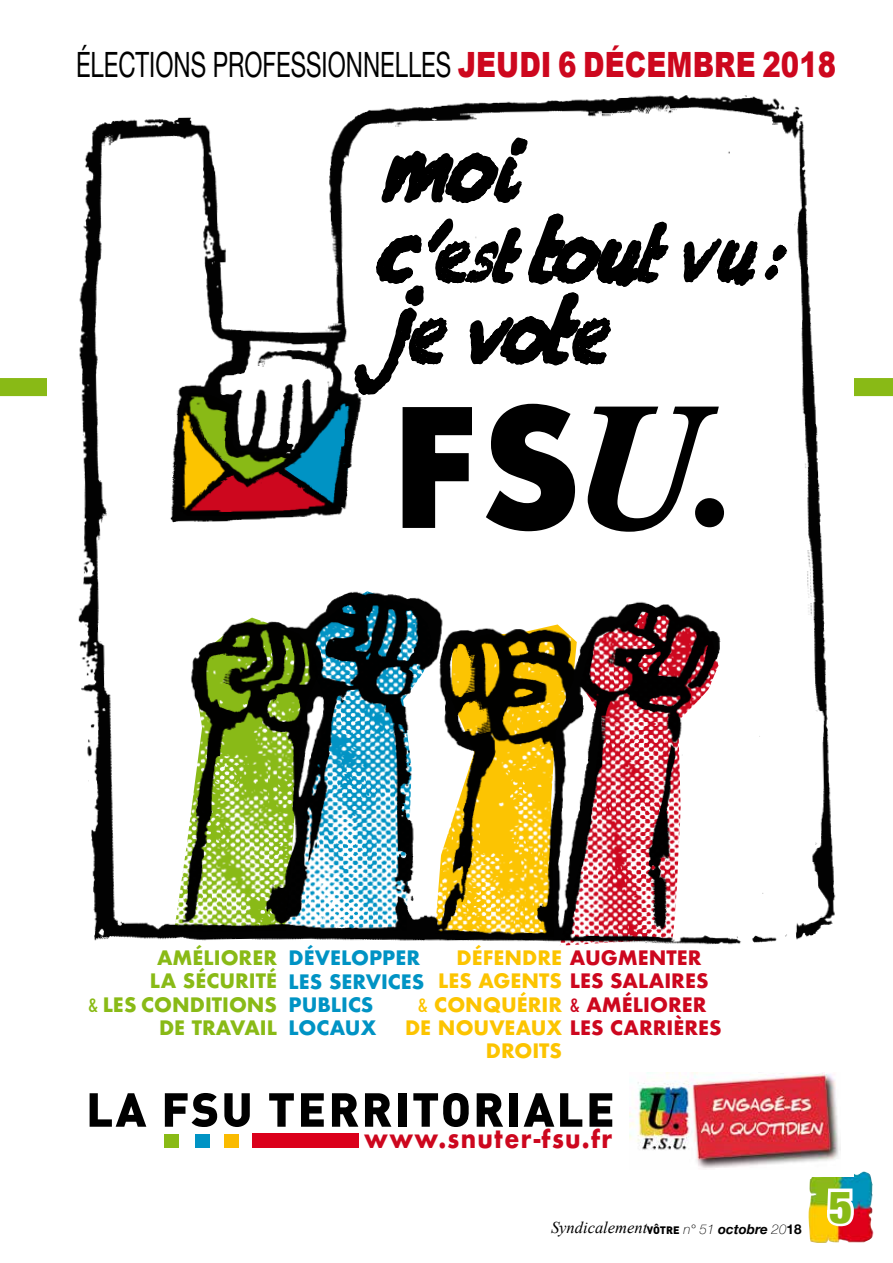
<style>
.page{position:relative;width:893px;height:1263px;background:#fff}
.page>*{position:absolute;margin:0;border:0;box-sizing:border-box;transform-origin:0 0}
.t1{font:700 157.65px "Futura";color:#000}
.t2{font:italic 84.3px "Chalkduster";color:#000;scale:.75 1}
.t3{font:italic 80.85px "Chalkduster";color:#000;scale:.75 1}
.t4{font:900 condensed 45px "Helvetica Neue";color:#89ba16}
.t5{font:34.8px "Helvetica Neue";color:#000;scale:.68 1}
.t6{font:700 26.25px "Futura";letter-spacing:.055em;color:#cd071e;scale:.88 1}
.t7{font:700 19.35px "Futura";color:#cd071e}
.t8{font:700 19.35px/23.2px "Futura";color:#89ba16;text-align:right}
.t9{font:700 19.35px/23.2px "Futura";color:#0093c4}
.t10{font:700 19.35px "Futura";color:#fcc400}
.t11{font:italic 16.5px "Times New Roman";color:#000}
.s1{font-family:"Arial";font-weight:900;color:#cd071e}
.s2{font-family:"Times New Roman";font-style:italic;font-size:178.65px}
.s3{font-family:"Times New Roman";font-style:italic;font-size:156.3px}
.s4{font-weight:500;font-stretch:condensed}
.s5{color:#fcc400}
.s6{font-weight:500;font-stretch:condensed;color:#cd071e}
.s7{color:#cd071e}
.s8{font-size:23.25px}
.s9{font-family:"DIN Pro";font-weight:900;font-style:normal;font-size:10.65px}
.s10{font-family:"Helvetica Neue";font-weight:100;font-size:13.5px}
.s11{font-family:"Helvetica Neue";font-weight:700;font-size:13.5px}
.s12{font-family:"Helvetica Neue";font-weight:700;font-style:normal;font-size:13.5px}
</style>
<div class="page">
<img style="left:808px;top:1171px;width:66px;height:72px">
<div style="left:48px;top:24px;width:806px;height:1152px;background:#fff"></div>
<div style="left:252px;top:1133px;width:106px;height:14px;background:#db001b"></div>
<div style="left:165px;top:1134px;width:14px;height:14px;background:#89ba16"></div>
<div style="left:195px;top:1134px;width:14px;height:14px;background:#0093c4"></div>
<div style="left:225px;top:1134px;width:14px;height:14px;background:#fabb00"></div>
<svg style="left:90px;top:1093px;width:56px;height:34px"></svg>
<svg style="left:165px;top:1093px;width:52px;height:34px"></svg>
<svg style="left:224px;top:1093px;width:26px;height:34px"></svg>
<svg style="left:269px;top:1093px;width:25px;height:34px"></svg>
<svg style="left:301px;top:1093px;width:23px;height:34px"></svg>
<svg style="left:332px;top:1093px;width:26px;height:34px"></svg>
<svg style="left:365px;top:1093px;width:26px;height:34px"></svg>
<div style="left:398px;top:1093px;width:8px;height:34px;background:#000"></div>
<svg style="left:413px;top:1093px;width:56px;height:34px"></svg>
<svg style="left:477px;top:1093px;width:26px;height:34px"></svg>
<div style="left:510px;top:1093px;width:8px;height:34px;background:#000"></div>
<svg style="left:524px;top:1093px;width:30px;height:34px"></svg>
<svg style="left:560px;top:1093px;width:22px;height:34px"></svg>
<svg style="left:589px;top:1093px;width:23px;height:34px"></svg>
<img style="left:629px;top:1073px;width:212px;height:96px">
<img style="left:78px;top:534px;width:758px;height:411px">
<img style="left:174px;top:618px;width:144px;height:314px">
<img style="left:560px;top:608px;width:158px;height:338px">
<img style="left:435px;top:624px;width:142px;height:313px">
<img style="left:283px;top:591px;width:150px;height:339px">
<svg style="left:822px;top:1181px;width:41px;height:50px"></svg>
<svg style="left:0;top:95px;width:893px;height:439px"></svg>
<h3 class="t5" style="left:76px;top:40px;width:1120px">ÉLECTIONS PROFESSIONNELLES <span class="s1">JEUDI 6 DÉCEMBRE 2018</span></h3>
<h2 class="t2" style="left:378px;top:120px;width:277px">moi</h2>
<h3 class="t3" style="left:373px;top:285px;width:398px">jevote</h3>
<h1 class="t1" style="left:391px;top:354px;width:348px">FS<span class="s2">U</span><span class="s3">.</span></h1>
<p class="t8" style="left:88px;top:946px;width:190px">AMÉLIORER<br>LA SÉCURITÉ<br><span class="s4">&amp;</span> LES CONDITIONS<br>DE TRAVAIL</p>
<p class="t7" style="left:457px;top:944px;width:246px"><span class="s5">DÉFENDRE</span> AUGMENTER</p>
<p class="t7" style="left:438px;top:967px;width:272px"><span class="s5">LES AGENTS</span> LES SALAIRES</p>
<p class="t10" style="left:418px;top:990px;width:290px"><span class="s4">&amp;</span> CONQUÉRIR <span class="s6">&amp;</span> <span class="s7">AMÉLIORER</span></p>
<p class="t7" style="left:405px;top:1013px;width:318px"><span class="s5">DE NOUVEAUX</span> LES CARRIÈRES</p>
<p class="t9" style="left:289px;top:946px;width:137px">DÉVELOPPER<br>LES SERVICES<br>PUBLICS<br>LOCAUX</p>
<p class="t10" style="left:486px;top:1037px;width:78px">DROITS</p>
<h3 class="t6" style="left:364px;top:1119px;width:283px">www.snuter-<span class="s8">f</span>su.<span class="s8">f</span>r</h3>
<p class="t11" style="left:551px;top:1216px;width:252px">Syndicalement<span class="s9">VÔTRE</span> <span class="s10">n° 51</span> <span class="s11">octobre</span> <span class="s10">20</span><span class="s12">18</span></p>
<h3 class="t4" style="left:829px;top:1170px;width:25px">5</h3>
</div>
